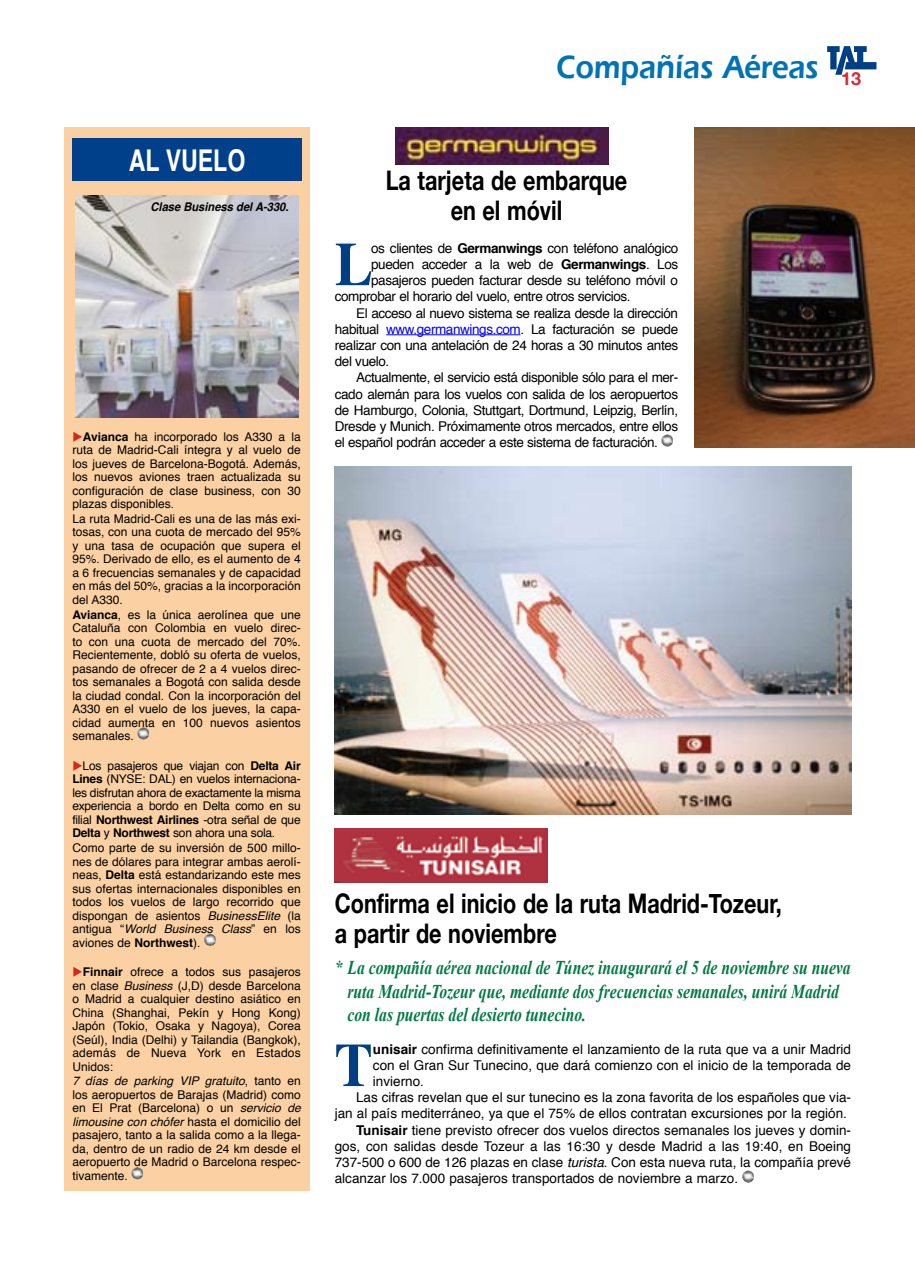
<style>
.page{position:relative;width:915px;height:1276px;background:#fff}
.page>*{position:absolute;margin:0;border:0;box-sizing:border-box;transform-origin:0 0}
.t1{font:700 61.5px "Times";color:#003f84;scale:.93 1}
.t2{font:33px "Erie Black Plain";color:#0073b5;scale:.9 1}
.t3{font:700 30px "Helvetica";color:#fff;scale:.77 1}
.t4{font:700 27px/30px "Helvetica Neue";color:#000;text-align:center;scale:.8 1}
.t5{font:italic 700 19.5px/23.4px "Times New Roman";color:#007946;scale:.8 1}
.t6{font:13.5px "Helvetica";letter-spacing:-.03em;color:#000}
.t7{font:13.5px "Helvetica";color:#000}
.t8{font:12px/13.5px "Helvetica";color:#000;text-align:justify}
.t9{font:italic 700 12px "Helvetica";color:#000;scale:.93 1}
.s1{color:#d5281c}
.s2{font-weight:700}
.s3{font-style:italic}
.s4{color:#00f}
</style>
<div class="page">
<svg style="left:827px;top:46px;width:49px;height:29px"></svg>
<div style="left:64px;top:127px;width:245px;height:1063px;background:#fbd1a4"></div>
<svg style="left:137px;top:727px;width:12px;height:12px"></svg>
<svg style="left:204px;top:933px;width:12px;height:13px"></svg>
<svg style="left:131px;top:1167px;width:12px;height:12px"></svg>
<div style="left:72px;top:138px;width:230px;height:43px;background:#00408a"></div>
<img style="left:76px;top:195px;width:222px;height:222px">
<hr style="left:386px;top:334px;width:134px;height:1px;background:#00f">
<svg style="left:661px;top:434px;width:12px;height:13px"></svg>
<svg style="left:742px;top:1170px;width:11px;height:12px"></svg>
<img style="left:694px;top:128px;width:220px;height:319px">
<img style="left:334px;top:467px;width:516px;height:348px">
<img style="left:334px;top:828px;width:213px;height:54px">
<img style="left:395px;top:128px;width:213px;height:36px">
<p class="t3" style="left:129px;top:136px;width:153px">AL VUELO</p>
<p class="t9" style="left:150px;top:196px;width:150px">Clase Business del A-330.</p>
<p class="t8" style="left:72px;top:430px;width:230px"><span class="s1">◆</span><span class="s2">Avianca</span> ha incorporado los A330 a la ruta de Madrid-Cali íntegra y al vuelo de los jueves de Barcelona-Bogotá. Además, los nuevos aviones traen actualizada su configuración de clase business, con 30 plazas disponibles.</p>
<p class="t8" style="left:72px;top:512px;width:230px">La ruta Madrid-Cali es una de las más exi&shy;tosas, con una cuota de mercado del 95% y una tasa de ocupación que supera el 95%. Derivado de ello, es el aumento de 4 a 6 frecuencias semanales y de capacidad en más del 50%, gracias a la incorporación del A330.</p>
<p class="t8" style="left:72px;top:608px;width:230px"><span class="s2">Avianca</span>, es la única aerolínea que une Cataluña con Colombia en vuelo direc&shy;to con una cuota de mercado del 70%.<br>Recientemente, dobló su oferta de vuelos, pasando de ofrecer de 2 a 4 vuelos direc&shy;tos semanales a Bogotá con salida desde la ciudad condal. Con la incorporación del A330 en el vuelo de los jueves, la capa&shy;cidad aumenta en 100 nuevos asientos semanales.</p>
<p class="t8" style="left:72px;top:759px;width:230px"><span class="s1">◆</span>Los pasajeros que viajan con <span class="s2">Delta Air Lines</span> (NYSE: DAL) en vuelos internaciona&shy;les disfrutan ahora de exactamente la misma experiencia a bordo en Delta como en su filial <span class="s2">Northwest Airlines</span> -otra señal de que <span class="s2">Delta</span> y <span class="s2">Northwest</span> son ahora una sola.</p>
<p class="t8" style="left:72px;top:841px;width:230px">Como parte de su inversión de 500 millo&shy;nes de dólares para integrar ambas aerolí&shy;neas, <span class="s2">Delta</span> está estandarizando este mes sus ofertas internacionales disponibles en todos los vuelos de largo recorrido que dispongan de asientos <span class="s3">BusinessElite</span> (la antigua “<span class="s3">World Business Class</span>” en los aviones de <span class="s2">Northwest</span>).</p>
<p class="t8" style="left:72px;top:965px;width:230px"><span class="s1">◆</span><span class="s2">Finnair</span> ofrece a todos sus pasajeros en clase <span class="s3">Business</span> (J,D) desde Barcelona o Madrid a cualquier destino asiático en China (Shanghai, Pekín y Hong Kong)<br>Japón (Tokio, Osaka y Nagoya), Corea (Seúl), India (Delhi) y Tailandia (Bangkok), además de Nueva York en Estados Unidos:</p>
<p class="t8" style="left:72px;top:1074px;width:230px"><span class="s3">7 días de parking VIP gratuito</span>, tanto en los aeropuertos de Barajas (Madrid) como en El Prat (Barcelona) o un <span class="s3">servicio de limousine con chófer</span> hasta el domicilio del pasajero, tanto a la salida como a la llega&shy;da, dentro de un radio de 24 km desde el aeropuerto de Madrid o Barcelona respec&shy;tivamente.</p>
<p class="t2" style="left:555px;top:48px;width:341px">Compañías Aéreas <sub>13</sub></p>
<p class="t4" style="left:385px;top:165px;width:303px">La tarjeta de embarque en el móvil</p>
<p class="t1" style="left:334px;top:205px;width:42px">L</p>
<p class="t6" style="left:371px;top:238px;width:308px">os clientes de <span class="s2">Germanwings</span> con teléfono analógico</p>
<p class="t6" style="left:371px;top:254px;width:308px">pueden acceder a la web de <span class="s2">Germanwings</span>. Los</p>
<p class="t6" style="left:371px;top:270px;width:308px">pasajeros pueden facturar desde su teléfono móvil o</p>
<p class="t6" style="left:334px;top:286px;width:297px">comprobar el horario del vuelo, entre otros servicios.</p>
<p class="t6" style="left:356px;top:302px;width:323px">El acceso al nuevo sistema se realiza desde la dirección</p>
<p class="t6" style="left:334px;top:319px;width:345px">habitual <span class="s4">www.germanwings.com</span>. La facturación se puede</p>
<p class="t6" style="left:334px;top:335px;width:345px">realizar con una antelación de 24 horas a 30 minutos antes</p>
<p class="t6" style="left:334px;top:351px;width:56px">del vuelo.</p>
<p class="t6" style="left:356px;top:367px;width:323px">Actualmente, el servicio está disponible sólo para el mer-</p>
<p class="t6" style="left:334px;top:383px;width:345px">cado alemán para los vuelos con salida de los aeropuertos</p>
<p class="t6" style="left:334px;top:400px;width:345px">de Hamburgo, Colonia, Stuttgart, Dortmund, Leipzig, Berlín,</p>
<p class="t6" style="left:334px;top:416px;width:345px">Dresde y Munich. Próximamente otros mercados, entre ellos</p>
<p class="t6" style="left:334px;top:432px;width:324px">el español podrán acceder a este sistema de facturación.</p>
<p class="t4" style="left:334px;top:887px;width:560px;text-align:left">Confirma el inicio de la ruta Madrid-Tozeur, a partir de noviembre</p>
<p class="t5" style="left:347px;top:955px;width:630px;text-indent:-13px">* La compañía aérea nacional de Túnez inaugurará el 5 de noviembre su nueva ruta Madrid-Tozeur que, mediante dos frecuencias semanales, unirá Madrid con las puertas del desierto tunecino.</p>
<p class="t1" style="left:334px;top:1006px;width:42px">T</p>
<p class="t7" style="left:373px;top:1038px;width:479px"><span class="s2">unisair</span> confirma definitivamente el lanzamiento de la ruta que va a unir Madrid</p>
<p class="t7" style="left:373px;top:1054px;width:479px">con el Gran Sur Tunecino, que dará comienzo con el inicio de la temporada de</p>
<p class="t7" style="left:373px;top:1071px;width:53px">invierno.</p>
<p class="t7" style="left:356px;top:1087px;width:496px">Las cifras revelan que el sur tunecino es la zona favorita de los españoles que via-</p>
<p class="t7" style="left:334px;top:1103px;width:513px">jan al país mediterráneo, ya que el 75% de ellos contratan excursiones por la región.</p>
<p class="t7" style="left:356px;top:1119px;width:496px"><span class="s2">Tunisair</span> tiene previsto ofrecer dos vuelos directos semanales los jueves y domin-</p>
<p class="t7" style="left:334px;top:1135px;width:517px">gos, con salidas desde Tozeur a las 16:30 y desde Madrid a las 19:40, en Boeing</p>
<p class="t7" style="left:334px;top:1152px;width:517px">737-500 o 600 de 126 plazas en clase <span class="s3">turista</span>. Con esta nueva ruta, la compañía prevé</p>
<p class="t7" style="left:334px;top:1168px;width:404px">alcanzar los 7.000 pasajeros transportados de noviembre a marzo.</p>
</div>
